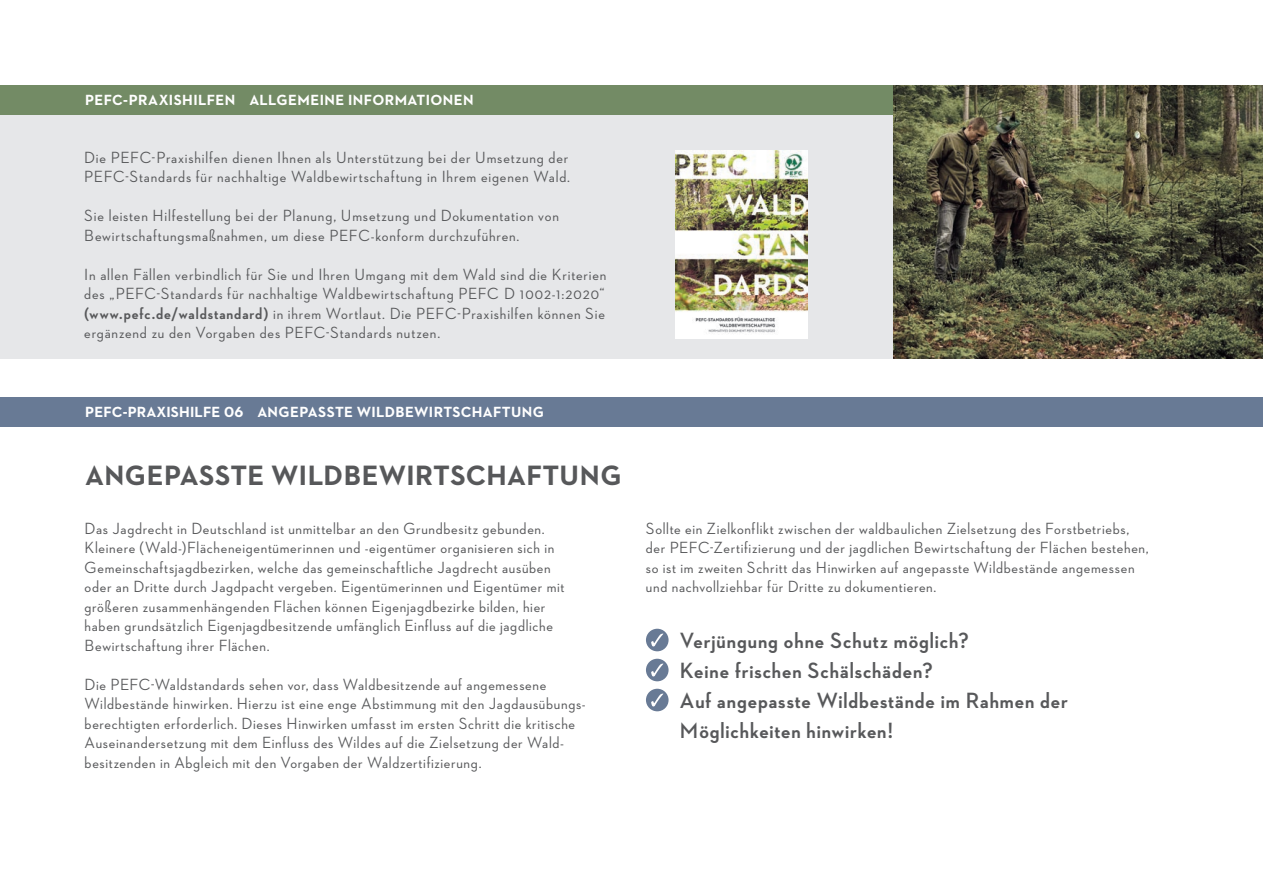
<style>
.page{position:relative;width:1263px;height:893px;background:#fff}
.page>*{position:absolute;margin:0;border:0;box-sizing:border-box;transform-origin:0 0}
.t1{font:700 28.5px "Neutraface 2 Text";letter-spacing:.01em;color:#57585a}
.t2{font:700 22.5px/30px "Neutraface 2 Display";letter-spacing:.04em;color:#57585a}
.t3{font:500 16.5px/19.5px "Neutraface 2 Display";letter-spacing:.04em;color:#57585a}
.t4{font:700 15px "Neutraface 2 Text";letter-spacing:.02em;color:#fff}
.s1{font-weight:700}
</style>
<div class="page">
<div style="left:0;top:85px;width:893px;height:273px;background:#e6e7e9"></div>
<div style="left:0;top:85px;width:893px;height:30px;background:#738b65"></div>
<img style="left:675px;top:151px;width:133px;height:188px">
<img style="left:893px;top:85px;width:370px;height:273px">
<div style="left:0;top:397px;width:1263px;height:30px;background:#687a95"></div>
<div style="left:646px;top:629px;width:22px;height:22px;background:#687a95;border-radius:50%"></div>
<svg style="left:651px;top:634px;width:12px;height:12px"></svg>
<div style="left:646px;top:659px;width:22px;height:22px;background:#687a95;border-radius:50%"></div>
<svg style="left:651px;top:664px;width:12px;height:12px"></svg>
<div style="left:646px;top:689px;width:22px;height:22px;background:#687a95;border-radius:50%"></div>
<svg style="left:651px;top:694px;width:12px;height:12px"></svg>
<p class="t4" style="left:85px;top:90px;width:390px">PEFC-PRAXISHILFEN ALLGEMEINE INFORMATIONEN</p>
<p class="t3" style="left:84px;top:148px;width:487px">Die PEFC-Praxishilfen dienen Ihnen als Unterstützung bei der Umsetzung der<br>PEFC-Standards für nachhaltige Waldbewirtschaftung in Ihrem eigenen Wald.</p>
<p class="t3" style="left:84px;top:206px;width:476px">Sie leisten Hilfestellung bei der Planung, Umsetzung und Dokumentation von<br>Bewirtschaftungsmaßnahmen, um diese PEFC-konform durchzuführen.</p>
<p class="t3" style="left:84px;top:265px;width:524px;text-align:justify">In allen Fällen verbindlich für Sie und Ihren Umgang mit dem Wald sind die Kriterien des „PEFC-Standards für nachhaltige Waldbewirtschaftung PEFC D 1002-1:2020“ <span class="s1">(www.pefc.de/waldstandard)</span> in ihrem Wortlaut. Die PEFC-Praxishilfen können Sie ergänzend zu den Vorgaben des PEFC-Standards nutzen.</p>
<p class="t4" style="left:85px;top:402px;width:460px">PEFC-PRAXISHILFE 06 ANGEPASSTE WILDBEWIRTSCHAFTUNG</p>
<h1 class="t1" style="left:85px;top:457px;width:538px">ANGEPASSTE WILDBEWIRTSCHAFTUNG</h1>
<p class="t3" style="left:85px;top:518px;width:481px">Das Jagdrecht in Deutschland ist unmittelbar an den Grundbesitz gebunden.<br>Kleinere (Wald-)Flächeneigentümerinnen und -eigentümer organisieren sich in Gemeinschaftsjagdbezirken, welche das gemeinschaftliche Jagdrecht ausüben oder an Dritte durch Jagdpacht vergeben. Eigentümerinnen und Eigentümer mit größeren zusammenhängenden Flächen können Eigenjagdbezirke bilden, hier haben grundsätzlich Eigenjagdbesitzende umfänglich Einfluss auf die jagdliche Bewirtschaftung ihrer Flächen.</p>
<p class="t3" style="left:85px;top:674px;width:501px">Die PEFC-Waldstandards sehen vor, dass Waldbesitzende auf angemessene Wildbestände hinwirken. Hierzu ist eine enge Abstimmung mit den Jagdausübungs&shy;berechtigten erforderlich. Dieses Hinwirken umfasst im ersten Schritt die kritische Auseinandersetzung mit dem Einfluss des Wildes auf die Zielsetzung der Wald&shy;besitzenden in Abgleich mit den Vorgaben der Waldzertifizierung.</p>
<p class="t3" style="left:646px;top:518px;width:504px">Sollte ein Zielkonflikt zwischen der waldbaulichen Zielsetzung des Forstbetriebs, der PEFC-Zertifizierung und der jagdlichen Bewirtschaftung der Flächen bestehen, so ist im zweiten Schritt das Hinwirken auf angepasste Wildbestände angemessen und nachvollziehbar für Dritte zu dokumentieren.</p>
<h2 class="t2" style="left:680px;top:625px;width:389px">Verjüngung ohne Schutz möglich?<br>Keine frischen Schälschäden?<br>Auf angepasste Wildbestände im Rahmen der Möglichkeiten hinwirken!</h2>
</div>
